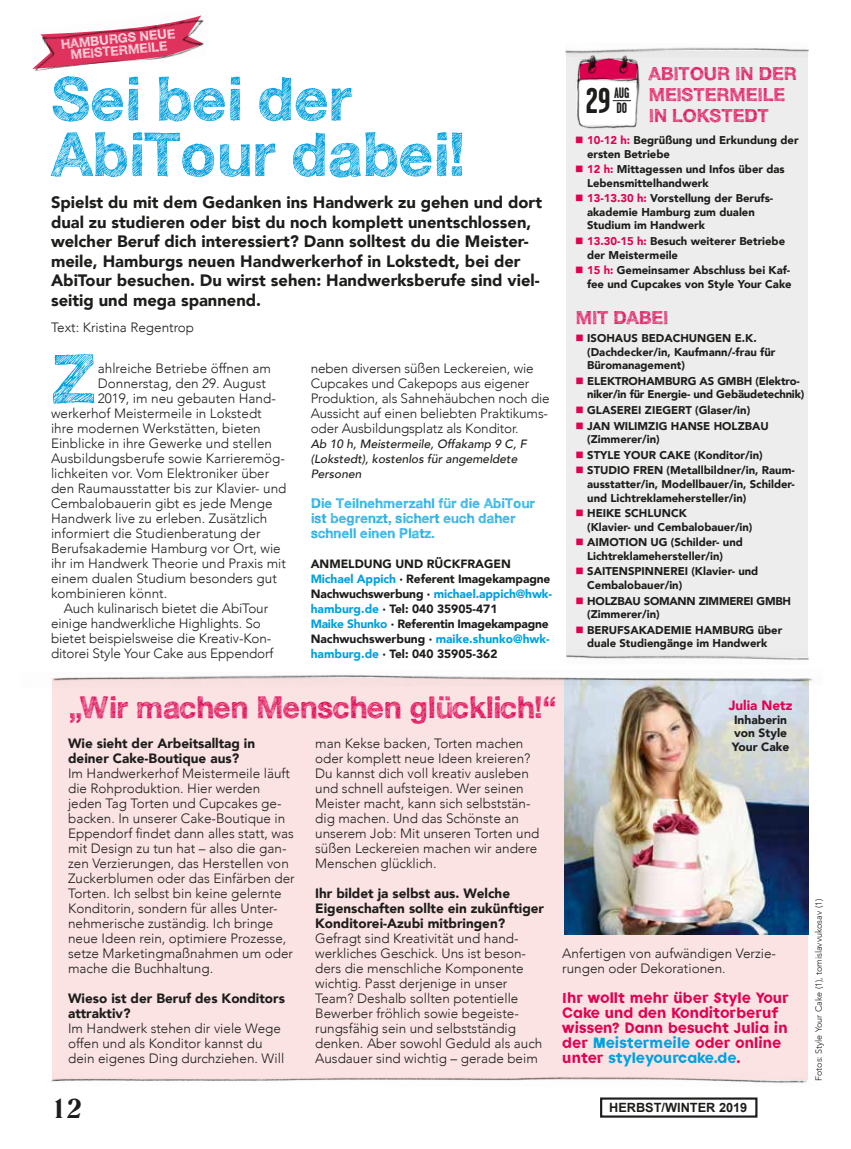
<style>
.page{position:relative;width:851px;height:1149px;background:#fff}
.page>*{position:absolute;margin:0;border:0;box-sizing:border-box;transform-origin:0 0}
.t1{font:700 66.9px "Sketchetik";color:#00a1e0}
.t2{font:700 60px/55.5px "Sketchetik";letter-spacing:-.01em;color:#00a1e0}
.t3{font:700 36px "Garage Gothic";color:#1d1d1b}
.t4{font:700 30px "Sketchetik";letter-spacing:-.01em;color:#de0351}
.t5{font:700 27px "Romana BT";color:#1d1d1b}
.t6{font:700 18px/21px "Sketchetik";color:#de0351}
.t7{font:900 16.5px/19.5px "Avenir LT";color:#1d1d1b}
.t8{font:700 15px "Garage Gothic";color:#1d1d1b}
.t9{font:300 13.5px/15px "Avenir";color:#1d1d1b}
.t10{font:900 13.5px/15px "Avenir";color:#1d1d1b}
.t11{font:700 13.5px/15px "Lino Press 7.3 grunge";color:#de0351}
.t12{font:700 13.5px/15px "Sketchetik";color:#00a1e0}
.t13{font:900 13.5px "Avenir";color:#de0351}
.t14{font:700 12.75px/11.9px "Sketchetik";color:#fff;text-align:center}
.t15{font:700 12.75px "Arial";color:#1d1d1b}
.t16{font:900 12px/15px "Avenir";color:#1d1d1b}
.t17{font:italic 500 12px/15px "Avenir";color:#1d1d1b}
.t18{font:900 11.25px/13.5px "Avenir";color:#1d1d1b}
.t19{font:900 11.25px/13.5px "Avenir";letter-spacing:-.02em;color:#1d1d1b}
.t20{font:300 9px "Avenir";color:#1d1d1b}
.s1{color:#00a1e0}
.s2{color:#de0351}
</style>
<div class="page">
<div style="left:566px;top:51px;width:241px;height:605px;background:#ededed"></div>
<div style="left:52px;top:678px;width:755px;height:401px;background:#fbe3e4"></div>
<img style="left:564px;top:688px;width:244px;height:245px">
<img style="left:32px;top:15px;width:172px;height:56px">
<img style="left:51px;top:1071px;width:757px;height:12px">
<img style="left:53px;top:675px;width:760px;height:13px">
<img style="left:565px;top:47px;width:243px;height:11px">
<img style="left:566px;top:649px;width:242px;height:11px">
<img style="left:574px;top:55px;width:65px;height:74px">
<svg style="left:576px;top:58px;width:61px;height:67px"></svg>
<div style="left:600px;top:1097px;width:157px;height:20px;border:2px solid #1d1d1b"></div>
<p class="t14" style="left:60px;top:37px;width:116px;rotate:-5deg">HAMBURGS NEUE<br>MEISTERMEILE</p>
<h2 class="t2" style="left:51px;top:70px;width:415px">Sei bei der<br>AbiTour dabei!</h2>
<p class="t7" style="left:51px;top:192px;width:492px">Spielst du mit dem Gedanken ins Handwerk zu gehen und dort dual zu studieren oder bist du noch komplett unentschlossen, welcher Beruf dich interessiert? Dann solltest du die Meister&shy;meile, Hamburgs neuen Handwerkerhof in Lokstedt, bei der AbiTour besuchen. Du wirst sehen: Handwerksberufe sind viel&shy;seitig und mega spannend.</p>
<p class="t9" style="left:51px;top:319px;width:145px">Text: Kristina Regentrop</p>
<h1 class="t1" style="left:51px;top:337px;width:46px">Z</h1>
<p class="t9" style="left:98px;top:360px;width:175px">ahlreiche Betriebe öffnen am</p>
<p class="t9" style="left:98px;top:375px;width:170px">Donnerstag, den 29. August</p>
<p class="t9" style="left:98px;top:390px;width:179px">2019, im neu gebauten Hand-</p>
<p class="t9" style="left:51px;top:405px;width:212px">werkerhof Meistermeile in Lokstedt</p>
<p class="t9" style="left:51px;top:420px;width:211px">ihre modernen Werkstätten, bieten</p>
<p class="t9" style="left:51px;top:435px;width:222px">Einblicke in ihre Gewerke und stellen</p>
<p class="t9" style="left:51px;top:450px;width:235px">Ausbildungsberufe sowie Karrieremög-</p>
<p class="t9" style="left:51px;top:465px;width:220px">lichkeiten vor. Vom Elektroniker über</p>
<p class="t9" style="left:51px;top:480px;width:237px">den Raumausstatter bis zur Klavier- und</p>
<p class="t9" style="left:51px;top:495px;width:223px">Cembalobauerin gibt es jede Menge</p>
<p class="t9" style="left:51px;top:510px;width:218px">Handwerk live zu erleben. Zusätzlich</p>
<p class="t9" style="left:51px;top:525px;width:211px">informiert die Studienberatung der</p>
<p class="t9" style="left:51px;top:540px;width:231px">Berufsakademie Hamburg vor Ort, wie</p>
<p class="t9" style="left:51px;top:555px;width:236px">ihr im Handwerk Theorie und Praxis mit</p>
<p class="t9" style="left:51px;top:570px;width:227px">einem dualen Studium besonders gut</p>
<p class="t9" style="left:51px;top:585px;width:118px">kombinieren könnt.</p>
<p class="t9" style="left:64px;top:600px;width:206px">Auch kulinarisch bietet die AbiTour</p>
<p class="t9" style="left:51px;top:615px;width:211px">einige handwerkliche Highlights. So</p>
<p class="t9" style="left:51px;top:630px;width:222px">bietet beispielsweise die Kreativ-Kon-</p>
<p class="t9" style="left:51px;top:645px;width:224px">ditorei Style Your Cake aus Eppendorf</p>
<p class="t9" style="left:310px;top:360px;width:240px">neben diversen süßen Leckereien, wie Cupcakes und Cakepops aus eigener Produktion, als Sahnehäubchen noch die Aussicht auf einen beliebten Praktikums&shy;oder Ausbildungsplatz als Konditor.</p>
<p class="t17" style="left:310px;top:436px;width:217px">Ab 10 h, Meistermeile, Offakamp 9 C, F (Lokstedt), kostenlos für angemeldete<br>Personen</p>
<p class="t12" style="left:310px;top:495px;width:226px">Die Teilnehmerzahl für die AbiTour ist begrenzt, sichert euch daher schnell einen Platz.</p>
<p class="t16" style="left:310px;top:556px;width:243px">ANMELDUNG UND RÜCKFRAGEN <span class="s1">Michael Appich</span> · Referent Imagekampagne Nachwuchswerbung · <span class="s1">michael.appich@hwk&shy;hamburg.de</span> · Tel: 040 35905-471<br><span class="s1">Maike Shunko</span> · Referentin Imagekampagne Nachwuchswerbung · <span class="s1">maike.shunko@hwk&shy;hamburg.de</span> · Tel: 040 35905-362</p>
<h3 class="t6" style="left:648px;top:63px;width:150px">ABITOUR IN DER<br>MEISTERMEILE<br>IN LOKSTEDT</h3>
<p class="t18" style="left:587px;top:133px;width:213px;text-indent:-12px"><span class="s2">■ 10-12 h:</span> Begrüßung und Erkundung der ersten Betriebe</p>
<p class="t18" style="left:587px;top:162px;width:199px;text-indent:-12px"><span class="s2">■ 12 h:</span> Mittagessen und Infos über das<br>Lebensmittelhandwerk</p>
<p class="t18" style="left:587px;top:191px;width:188px;text-indent:-12px"><span class="s2">■ 13-13.30 h:</span> Vorstellung der Berufs&shy;akademie Hamburg zum dualen<br>Studium im Handwerk</p>
<p class="t18" style="left:587px;top:234px;width:200px;text-indent:-12px"><span class="s2">■ 13.30-15 h:</span> Besuch weiterer Betriebe der Meistermeile</p>
<p class="t18" style="left:575px;top:263px;width:218px;text-align:right"><span class="s2">■ 15 h:</span> Gemeinsamer Abschluss bei Kaf&shy;fee und Cupcakes von Style Your Cake</p>
<h3 class="t6" style="left:575px;top:307px;width:94px">MIT DABEI</h3>
<p class="t18" style="left:587px;top:331px;width:190px;text-indent:-12px"><span class="s2">■</span> ISOHAUS BEDACHUNGEN E.K. (Dachdecker/in, Kaufmann/-frau für<br>Büromanagement)</p>
<p class="t18" style="left:587px;top:374px;width:219px;text-indent:-12px"><span class="s2">■</span> ELEKTROHAMBURG AS GMBH (Elektro&shy;niker/in für Energie- und Gebäudetechnik)</p>
<p class="t18" style="left:575px;top:403px;width:176px"><span class="s2">■</span> GLASEREI ZIEGERT (Glaser/in)</p>
<p class="t18" style="left:587px;top:418px;width:183px;text-indent:-12px"><span class="s2">■</span> JAN WILIMZIG HANSE HOLZBAU (Zimmerer/in)</p>
<p class="t18" style="left:575px;top:448px;width:189px"><span class="s2">■</span> STYLE YOUR CAKE (Konditor/in)</p>
<p class="t18" style="left:587px;top:463px;width:209px;text-align:justify;text-indent:-12px"><span class="s2">■</span> STUDIO FREN (Metallbildner/in, Raum&shy;ausstatter/in, Modellbauer/in, Schilder&shy;und Lichtreklamehersteller/in)</p>
<p class="t18" style="left:587px;top:506px;width:167px;text-indent:-12px"><span class="s2">■</span> HEIKE SCHLUNCK<br>(Klavier- und Cembalobauer/in)</p>
<p class="t18" style="left:587px;top:535px;width:157px;text-indent:-12px"><span class="s2">■</span> AIMOTION UG (Schilder- und<br>Lichtreklamehersteller/in)</p>
<p class="t18" style="left:587px;top:564px;width:173px;text-indent:-12px"><span class="s2">■</span> SAITENSPINNEREI (Klavier- und<br>Cembalobauer/in)</p>
<p class="t19" style="left:587px;top:593px;width:205px;text-indent:-12px"><span class="s2">■</span> HOLZBAU SOMANN ZIMMEREI GMBH (Zimmerer/in)</p>
<p class="t18" style="left:575px;top:622px;width:208px;text-align:center"><span class="s2">■</span> BERUFSAKADEMIE HAMBURG über duale Studiengänge im Handwerk</p>
<h3 class="t3" style="left:585px;top:81px;width:27px">29</h3>
<p class="t8" style="left:614px;top:85px;width:17px">AUG</p>
<p class="t8" style="left:616px;top:100px;width:12px">DO</p>
<h3 class="t4" style="left:68px;top:688px;width:489px">„Wir machen Menschen glücklich!“</h3>
<p class="t13" style="left:728px;top:693px;width:65px">Julia Netz</p>
<p class="t16" style="left:733px;top:712px;width:55px;line-height:13.5px">Inhaberin von Style</p>
<p class="t9" style="left:315px;top:735px;width:226px">man Kekse backen, Torten machen oder komplett neue Ideen kreieren?<br>Du kannst dich voll kreativ ausleben und schnell aufsteigen. Wer seinen Meister macht, kann sich selbststän&shy;dig machen. Und das Schönste an unserem Job: Mit unseren Torten und süßen Leckereien machen wir andere Menschen glücklich.</p>
<p class="t10" style="left:315px;top:885px;width:230px">Ihr bildet ja selbst aus. Welche<br>Eigenschaften sollte ein zukünftiger<br>Konditorei-Azubi mitbringen?</p>
<p class="t9" style="left:315px;top:930px;width:229px">Gefragt sind Kreativität und hand&shy;werkliches Geschick. Uns ist beson&shy;ders die menschliche Komponente wichtig. Passt derjenige in unser Team? Deshalb sollten potentielle Bewerber fröhlich sowie begeiste&shy;rungsfähig sein und selbstständig denken. Aber sowohl Geduld als auch Ausdauer sind wichtig – gerade beim</p>
<p class="t10" style="left:68px;top:735px;width:189px">Wie sieht der Arbeitsalltag in</p>
<p class="t16" style="left:731px;top:738px;width:59px">Your Cake</p>
<p class="t10" style="left:68px;top:750px;width:172px">deiner Cake-Boutique aus?</p>
<p class="t9" style="left:68px;top:765px;width:228px">Im Handwerkerhof Meistermeile läuft die Rohproduktion. Hier werden jeden Tag Torten und Cupcakes ge&shy;backen. In unserer Cake-Boutique in Eppendorf findet dann alles statt, was mit Design zu tun hat – also die gan&shy;zen Verzierungen, das Herstellen von Zuckerblumen oder das Einfärben der Torten. Ich selbst bin keine gelernte Konditorin, sondern für alles Unter&shy;nehmerische zuständig. Ich bringe neue Ideen rein, optimiere Prozesse, setze Marketingmaßnahmen um oder mache die Buchhaltung.</p>
<p class="t10" style="left:68px;top:990px;width:218px">Wieso ist der Beruf des Konditors attraktiv?</p>
<p class="t9" style="left:68px;top:1020px;width:218px">Im Handwerk stehen dir viele Wege offen und als Konditor kannst du dein eigenes Ding durchziehen. Will</p>
<p class="t9" style="left:562px;top:945px;width:215px">Anfertigen von aufwändigen Verzie&shy;rungen oder Dekorationen.</p>
<p class="t11" style="left:562px;top:990px;width:228px">Ihr wollt mehr über Style Your<br>Cake und den Konditorberuf wissen? Dann besucht Julia in der <span class="s1">Meistermeile</span> oder online unter <span class="s1">styleyourcake.de</span>.</p>
<h3 class="t5" style="left:51px;top:1091px;width:33px">12</h3>
<p class="t15" style="left:609px;top:1098px;width:140px">HERBST/WINTER 2019</p>
<p class="t20" style="left:813px;top:1080px;width:183px;rotate:-90deg">Fotos: Style Your Cake (1), tomislavvukosav (1)</p>
</div>
